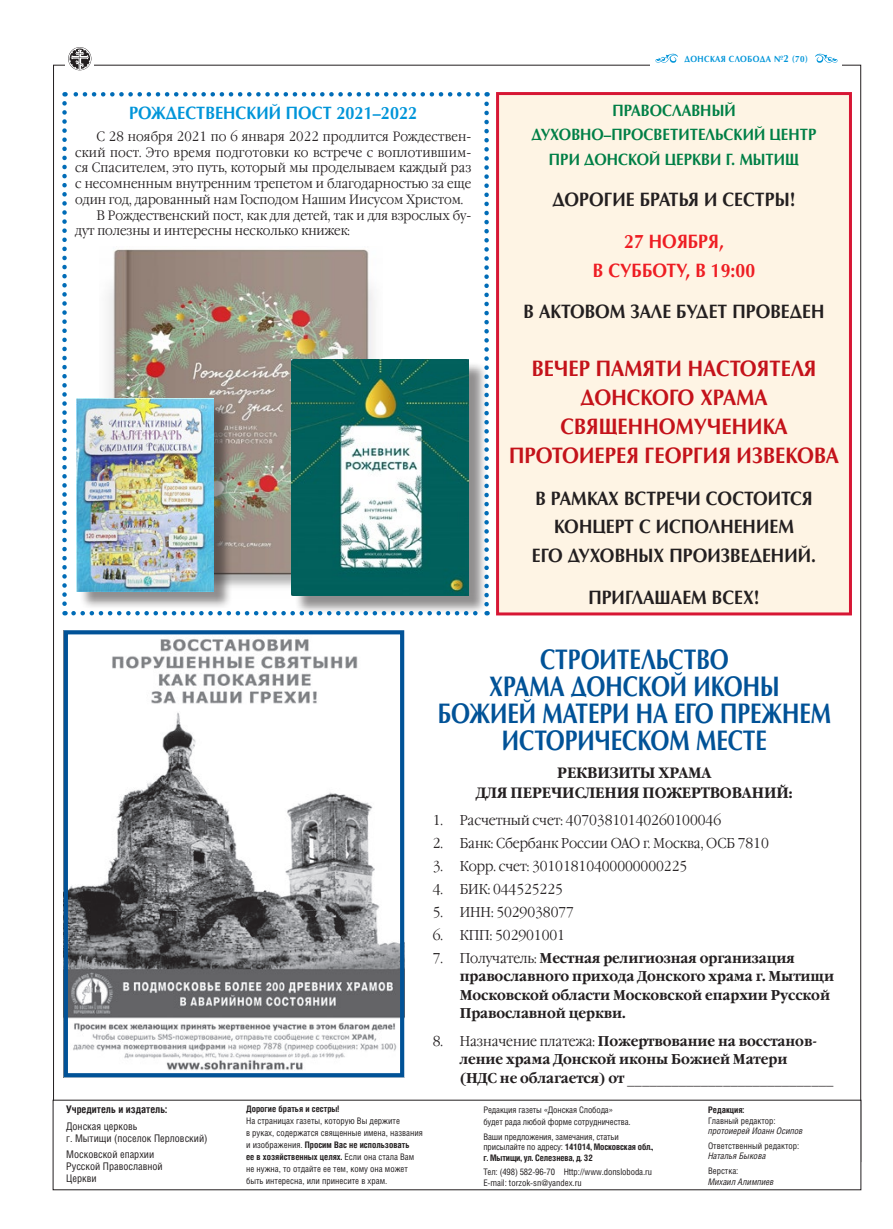
<style>
.page{position:relative;width:893px;height:1229px;background:#fff}
.page>*{position:absolute;margin:0;border:0;box-sizing:border-box;transform-origin:0 0}
.t1{font:700 28.5px "AG Opus";color:#015297;scale:.8 1}
.t2{font:700 22.5px/29px "AG Opus";letter-spacing:.005em;color:#c4121a;scale:.9 1}
.t3{font:700 19.5px "AG Opus";letter-spacing:.005em;color:#231f20;scale:.9 1}
.t4{font:700 19.5px/29px "AG Opus";letter-spacing:.005em;color:#ee1d23;scale:.9 1}
.t5{font:700 18px "AG Opus";letter-spacing:.005em;color:#0095d9;scale:.9 1}
.t6{font:700 16.5px "AG Opus";letter-spacing:.005em;color:#007f46;scale:.9 1}
.t7{font:700 15px/20.1px "Garamond C";letter-spacing:-.005em;color:#231f20;text-align:center;scale:.9 1}
.t8{font:700 14.25px/18.6px "Garamond C";letter-spacing:-.005em;color:#231f20;scale:.9 1}
.t9{font:300 14.25px "Garamond C";letter-spacing:-.005em;color:#231f20;scale:.9 1}
.t10{font:300 13.5px "Garamond C";color:#231f20;scale:.9 1}
.t11{font:300 13.5px "Garamond C";letter-spacing:.02em;color:#231f20;scale:.9 1}
.t12{font:10.5px/12px "Helios Cond";color:#231f20}
.t13{font:700 10.5px "Helios Cond";color:#231f20}
.t14{font:9px/12px "Helios Cond";color:#231f20}
.t15{font:italic 9px "Helios Cond";color:#231f20}
.t16{font:700 9px "Helios Cond";color:#231f20}
.t17{font:700 9px "AG Opus";letter-spacing:.055em;color:#0095d9;scale:.9 1}
.s1{font-size:10.5px}
.s2{font-weight:700}
.s3{font-weight:300}
</style>
<div class="page">
<svg style="left:68px;top:47px;width:23px;height:23px"></svg>
<img style="left:108px;top:249px;width:268px;height:347px">
<img style="left:655px;top:53px;width:22px;height:10px">
<img style="left:815px;top:53px;width:22px;height:10px">
<div style="left:376px;top:1096px;width:162px;height:30px;background:linear-gradient(to right,#fff,#fff)"></div>
<div style="left:53px;top:1100px;width:808px;height:90px;background:#fff"></div>
<img style="left:69px;top:639px;width:330px;height:431px">
<div style="left:64px;top:630px;width:340px;height:447px;border:4px solid #015297"></div>
<div style="left:294px;top:362px;width:193px;height:252px;background:#231f20;opacity:.5"></div>
<img style="left:292px;top:359px;width:177px;height:236px">
<svg style="left:62px;top:103px;width:5px;height:512px"></svg>
<svg style="left:74px;top:611px;width:414px;height:4px"></svg>
<svg style="left:484px;top:92px;width:5px;height:512px"></svg>
<svg style="left:65px;top:92px;width:413px;height:5px"></svg>
<div style="left:498px;top:94px;width:352px;height:520px;background:#fef4e4"></div>
<div style="left:496px;top:92px;width:356px;height:523px;border:3px solid #d71634"></div>
<div style="left:79px;top:400px;width:153px;height:210px;background:#231f20;opacity:.5"></div>
<img style="left:77px;top:398px;width:136px;height:193px">
<h3 class="t5" style="left:129px;top:102px;width:87px">Рождествен</h3>
<h3 class="t5" style="left:236px;top:102px;width:26px">ский</h3>
<h3 class="t5" style="left:286px;top:102px;width:148px">Пост 2021ñ2022</h3>
<h3 class="t10" style="left:96px;top:129px;width:418px">С 28 ноября 2021 по 6 января 2022 продлится Рождествен-</h3>
<h3 class="t11" style="left:75px;top:144px;width:442px">ский пост. Это время подготовки ко встрече с воплотившим-</h3>
<h3 class="t10" style="left:75px;top:160px;width:442px">ся Спасителем, это путь, который мы проделываем каждый раз</h3>
<h3 class="t10" style="left:75px;top:176px;width:442px">с несомненным внутренним трепетом и благодарностью за еще</h3>
<h3 class="t10" style="left:75px;top:192px;width:432px">один год, дарованный нам Господом Нашим Иисусом Христом.</h3>
<h3 class="t10" style="left:96px;top:207px;width:418px">В Рождественский пост, как для детей, так и для взрослых бу-</h3>
<h3 class="t10" style="left:75px;top:223px;width:307px">дут полезны и интересны несколько книжек:</h3>
<p class="t17" style="left:684px;top:54px;width:139px">ДОНСКАЯ СЛОБОДА №<span class="s1">2</span> (70)</p>
<h3 class="t6" style="left:612px;top:100px;width:24px">Право</h3>
<h3 class="t6" style="left:662px;top:100px;width:80px">славн ый</h3>
<h3 class="t6" style="left:532px;top:125px;width:44px">духовно</h3>
<h3 class="t6" style="left:604px;top:125px;width:21px">ñпро</h3>
<h3 class="t6" style="left:644px;top:125px;width:22px">светите</h3>
<h3 class="t6" style="left:705px;top:125px;width:44px">льский</h3>
<h3 class="t6" style="left:770px;top:125px;width:24px">центр</h3>
<h3 class="t6" style="left:549px;top:149px;width:12px">при</h3>
<h3 class="t6" style="left:584px;top:149px;width:14px">Дон</h3>
<h3 class="t6" style="left:618px;top:149px;width:24px">ской</h3>
<h3 class="t6" style="left:665px;top:149px;width:24px">церкви</h3>
<h3 class="t6" style="left:726px;top:149px;width:83px">г. Мыти щ</h3>
<h3 class="t3" style="left:552px;top:188px;width:15px">Доро</h3>
<h3 class="t3" style="left:604px;top:188px;width:52px">гие брать</h3>
<h3 class="t3" style="left:688px;top:188px;width:121px">я и сестры!</h3>
<h3 class="t4" style="left:593px;top:227px;width:147px;text-indent:31px">27 ноября, в субботу</h3>
<h3 class="t4" style="left:685px;top:256px;width:79px">, в 19:00</h3>
<h3 class="t3" style="left:524px;top:300px;width:45px">В Актовом</h3>
<h3 class="t3" style="left:631px;top:300px;width:127px">зале будет прове</h3>
<h3 class="t3" style="left:790px;top:300px;width:26px">ден</h3>
<h2 class="t2" style="left:532px;top:354px;width:14px">вечер</h2>
<h2 class="t2" style="left:596px;top:354px;width:18px">пам</h2>
<h2 class="t2" style="left:643px;top:354px;width:194px">яти настоятеля</h2>
<h2 class="t2" style="left:580px;top:383px;width:18px">Дон</h2>
<h2 class="t2" style="left:560px;top:383px;width:185px;text-indent:66px">ского храма священномученика</h2>
<h2 class="t2" style="left:509px;top:441px;width:16px">протоиере</h2>
<h2 class="t2" style="left:626px;top:441px;width:35px">я Геор</h2>
<h2 class="t2" style="left:693px;top:441px;width:93px">гия Извекова</h2>
<h3 class="t3" style="left:535px;top:486px;width:31px">В рамка</h3>
<h3 class="t3" style="left:608px;top:486px;width:56px">х встречи</h3>
<h3 class="t3" style="left:706px;top:486px;width:57px">состоит</h3>
<h3 class="t3" style="left:790px;top:486px;width:27px">ся</h3>
<h3 class="t3" style="left:554px;top:515px;width:15px">кон</h3>
<h3 class="t3" style="left:592px;top:515px;width:26px">церт</h3>
<h3 class="t3" style="left:639px;top:515px;width:105px">с исполнением</h3>
<h3 class="t3" style="left:532px;top:544px;width:91px">е го духовн</h3>
<h3 class="t3" style="left:639px;top:544px;width:49px">ых прои</h3>
<h3 class="t3" style="left:721px;top:544px;width:60px">зведений</h3>
<h3 class="t3" style="left:811px;top:544px;width:7px">.</h3>
<h3 class="t3" style="left:588px;top:586px;width:106px">При глашаем</h3>
<h3 class="t3" style="left:712px;top:586px;width:55px">всех!</h3>
<h1 class="t1" style="left:540px;top:642px;width:38px">строите</h1>
<h1 class="t1" style="left:641px;top:642px;width:73px">льство</h1>
<h1 class="t1" style="left:489px;top:669px;width:37px">храма</h1>
<h1 class="t1" style="left:571px;top:669px;width:104px">Донской</h1>
<h1 class="t1" style="left:694px;top:669px;width:21px">икон</h1>
<h1 class="t1" style="left:760px;top:669px;width:26px">ы</h1>
<h1 class="t1" style="left:438px;top:696px;width:85px">Божией</h1>
<h1 class="t1" style="left:542px;top:696px;width:43px">Матери</h1>
<h1 class="t1" style="left:636px;top:696px;width:204px">на его прежнем</h1>
<h1 class="t1" style="left:502px;top:723px;width:60px">историче</h1>
<h1 class="t1" style="left:622px;top:723px;width:41px">ском</h1>
<h1 class="t1" style="left:696px;top:723px;width:74px">месте</h1>
<p class="t13" style="left:66px;top:1103px;width:103px">Учредитель и издатель:</p>
<p class="t12" style="left:66px;top:1119px;width:143px">Донская церковь<br>г. Мытищи (поселок Перловский)</p>
<p class="t12" style="left:66px;top:1148px;width:98px">Московской епархии<br>Русской Православной<br>Церкви</p>
<p class="t16" style="left:246px;top:1103px;width:95px">Дорогие братья и сестры!</p>
<p class="t14" style="left:246px;top:1114px;width:178px">На страницах газеты, которую Вы держите<br>в руках, содержатся священные имена, названия и изображения. <span class="s2">Просим Вас не использовать<br>ее в хозяйственных целях.</span> Если она стала Вам не нужна, то отдайте ее тем, кому она может быть интересна, или принесите в храм.</p>
<h3 class="t7" style="left:476px;top:763px;width:353px">Реквизиты храма<br>для перечисления пожертвований:</h3>
<h3 class="t9" style="left:433px;top:812px;width:322px">1. Расчетный счет: 40703810140260100046</h3>
<h3 class="t9" style="left:433px;top:835px;width:375px">2. Банк: Сбербанк России ОАО г. Москва, ОСБ 7810</h3>
<h3 class="t9" style="left:433px;top:858px;width:284px">3. Корр. счет: 30101810400000000225</h3>
<h3 class="t9" style="left:433px;top:881px;width:146px">4. БИК: 044525225</h3>
<h3 class="t9" style="left:433px;top:904px;width:158px">5. ИНН: 5029038077</h3>
<h3 class="t9" style="left:433px;top:927px;width:149px">6. КПП: 502901001</h3>
<h3 class="t8" style="left:460px;top:949px;width:418px;text-indent:-27px"><span class="s3">7. Получатель:</span> Местная религиозная организация православного прихода Донского храма г. Мытищи Московской области Московской епархии Русской Православной церкви.</h3>
<h3 class="t8" style="left:460px;top:1032px;width:417px;text-indent:-27px"><span class="s3">8. Назначение платежа:</span> Пожертвование на восстанов&shy;ление храма Донской иконы Божией Матери<br>(НДС не облагается) от <span class="s3">____________________________</span></h3>
<p class="t14" style="left:483px;top:1103px;width:149px">Редакция газеты «Донская Слобода» будет рада любой форме сотрудничества.</p>
<p class="t14" style="left:483px;top:1131px;width:172px;line-height:10.5px">Ваши предложения, замечания, статьи присылайте по адресу: <span class="s2">141014, Московская обл., г. Мытищи, ул. Селезнева, д. 32</span></p>
<p class="t14" style="left:483px;top:1167px;width:170px;line-height:10.5px">Тел: (498) 582-96-70 Http://www.donsloboda.ru<br>E-mail: torzok-sn@yandex.ru</p>
<p class="t16" style="left:708px;top:1104px;width:38px">Редакция:</p>
<p class="t14" style="left:708px;top:1114px;width:69px">Главный редактор:</p>
<p class="t15" style="left:708px;top:1125px;width:96px">протоиерей Иоанн Осипов</p>
<p class="t14" style="left:708px;top:1139px;width:93px">Ответственный редактор:</p>
<p class="t15" style="left:708px;top:1151px;width:59px">Наталья Быкова</p>
<p class="t14" style="left:708px;top:1165px;width:32px">Верстка:</p>
<p class="t15" style="left:708px;top:1176px;width:67px">Михаил Алимпиев</p>
</div>
